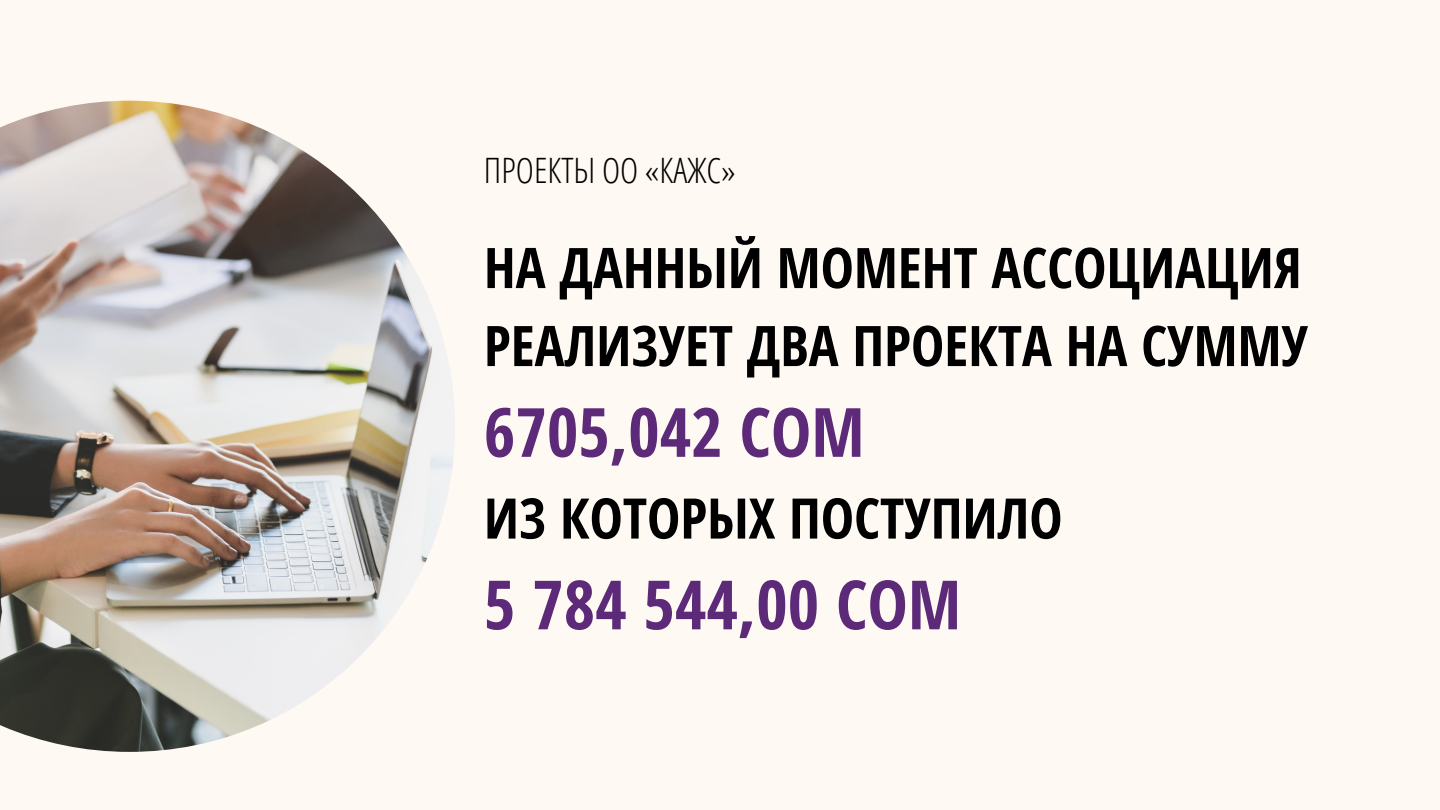
<style>
.page{position:relative;width:1440px;height:810px;background:#fff9f3}
.page>*{position:absolute;margin:0;border:0;box-sizing:border-box;transform-origin:0 0}
.t1{font:700 68px "Open Sans Condensed";color:#5d2a79}
.t2{font:700 56px/78px "Open Sans Condensed";color:#000}
.t3{font:300 35px "Open Sans Condensed";color:#000}
</style>
<div class="page">
<img style="left:0;top:101px;width:455px;height:651px">
<p class="t3" style="left:484px;top:146px;width:253px">ПРОЕКТЫ ОО «КАЖС»</p>
<p class="t2" style="left:484px;top:227px;width:826px">НА ДАННЫЙ МОМЕНТ АССОЦИАЦИЯ<br>РЕАЛИЗУЕТ ДВА ПРОЕКТА НА СУММУ</p>
<p class="t1" style="left:484px;top:384px;width:382px">6705,042 СОМ</p>
<p class="t2" style="left:484px;top:478px;width:580px">ИЗ КОТОРЫХ ПОСТУПИЛО</p>
<p class="t1" style="left:484px;top:557px;width:479px">5 784 544,00 СОМ</p>
</div>
